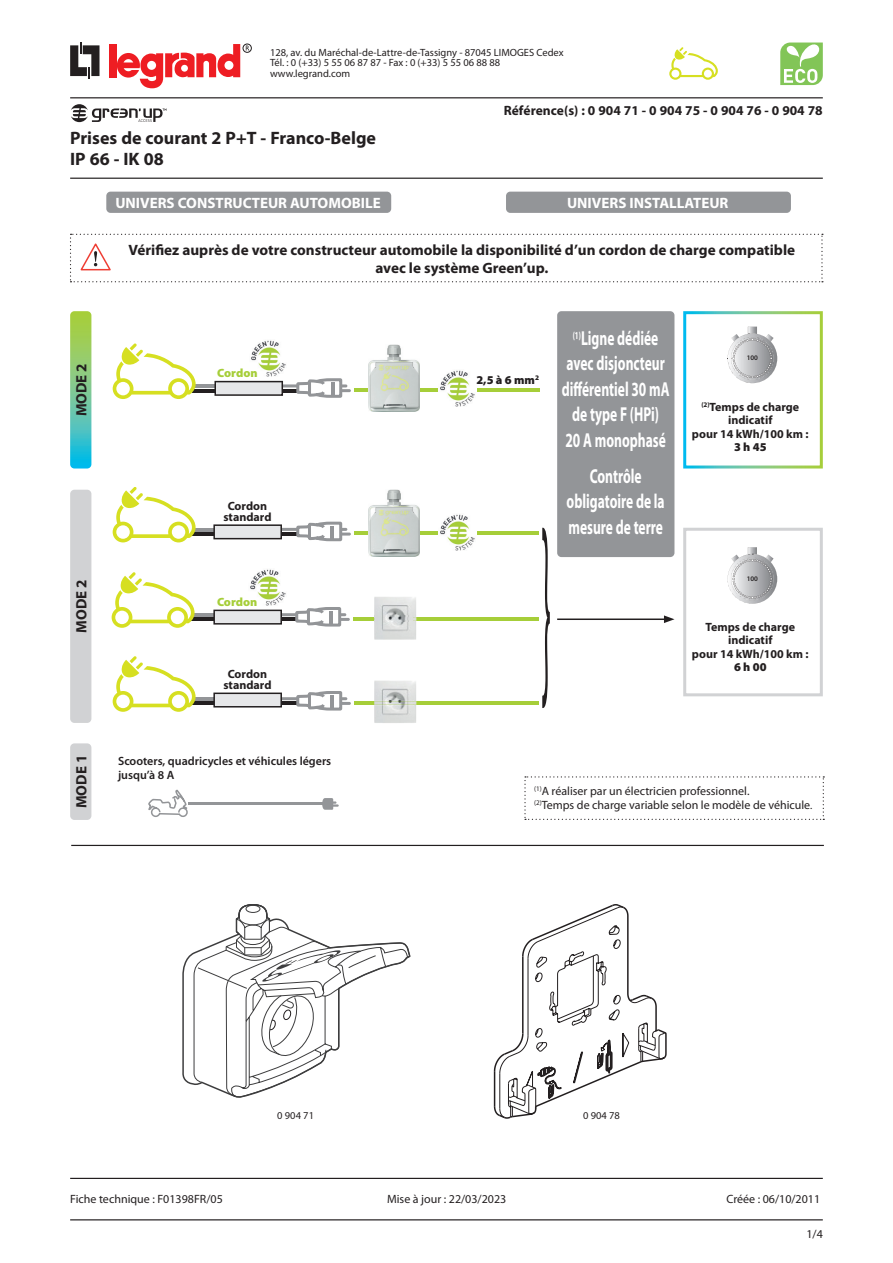
<style>
.page{position:relative;width:893px;height:1263px;background:#fff}
.page>*{position:absolute;margin:0;border:0;box-sizing:border-box;transform-origin:0 0}
.t1{font:700 20.25px/25.5px "Myriad Pro";color:#fff;text-align:center;scale:.67 1}
.t2{font:700 18px/21.6px "Myriad Pro";color:#231f20}
.t3{font:700 15px/18px "Myriad Pro";color:#231f20;text-align:center}
.t4{font:700 15px "Myriad Pro";color:#fff}
.t5{font:700 13.5px "Myriad Pro";color:#231f20}
.t6{font:12px/14.4px "Myriad Pro";color:#231f20}
.t7{font:700 12px/13.5px "Myriad Pro";color:#231f20;text-align:center}
.t8{font:600 12px/14.4px "Myriad Pro";color:#231f20}
.t9{font:900 12px "Myriad Pro";color:#231f20}
.t10{font:900 12px "Myriad Pro";color:#a6ce39}
.t11{font:10.5px/10.5px "Myriad Pro";color:#231f20}
.t12{font:600 7.05px "Myriad Pro";color:#231f20}
.s1{font-size:10.5px}
</style>
<div class="page">
<svg style="left:70px;top:43px;width:30px;height:36px"></svg>
<div style="left:243px;top:44px;width:9px;height:9px;border:1px solid #231f20;border-radius:50%"></div>
<svg style="left:246px;top:46px;width:3px;height:5px"></svg>
<div style="left:109px;top:44px;width:7px;height:33px;background:#ee1d23"></div>
<svg style="left:117px;top:44px;width:123px;height:44px"></svg>
<hr style="left:70px;top:97px;width:753px;height:1px;background:#231f20">
<hr style="left:70px;top:178px;width:753px;height:1px;background:#231f20">
<hr style="left:70px;top:1219px;width:753px;height:1px;background:#231f20">
<hr style="left:70px;top:1178px;width:753px;height:1px;background:#231f20">
<svg style="left:71px;top:104px;width:95px;height:18px"></svg>
<svg style="left:780px;top:43px;width:43px;height:42px"></svg>
<svg style="left:669px;top:47px;width:49px;height:33px"></svg>
<svg style="left:182px;top:904px;width:228px;height:194px"></svg>
<svg style="left:494px;top:904px;width:173px;height:215px"></svg>
<hr style="left:192px;top:385px;width:46px;height:3px;background:#939598">
<hr style="left:192px;top:389px;width:46px;height:3px;background:#231f20">
<svg style="left:728px;top:327px;width:49px;height:56px"></svg>
<svg style="left:113px;top:343px;width:83px;height:56px"></svg>
<hr style="left:354px;top:388px;width:185px;height:3px;background:#a6ce39">
<img style="left:438px;top:370px;width:38px;height:37px">
<img style="left:368px;top:344px;width:51px;height:67px">
<svg style="left:214px;top:378px;width:137px;height:20px"></svg>
<img style="left:251px;top:340px;width:35px;height:37px">
<div style="left:106px;top:192px;width:285px;height:21px;background:#939598;border-radius:4px"></div>
<svg style="left:70px;top:311px;width:21px;height:157px"></svg>
<div style="left:70px;top:743px;width:21px;height:77px;background:#d1d2d4;border-radius:4px"></div>
<div style="left:506px;top:192px;width:285px;height:21px;background:#939598;border-radius:4px"></div>
<div style="left:557px;top:311px;width:117px;height:246px;background:#939598;border-radius:4px"></div>
<svg style="left:524px;top:776px;width:300px;height:44px"></svg>
<div style="left:70px;top:490px;width:21px;height:233px;background:#d1d2d4;border-radius:4px"></div>
<hr style="left:71px;top:845px;width:753px;height:1px;background:#231f20">
<svg style="left:70px;top:234px;width:753px;height:48px"></svg>
<svg style="left:322px;top:798px;width:17px;height:12px"></svg>
<svg style="left:148px;top:790px;width:40px;height:27px"></svg>
<hr style="left:189px;top:803px;width:135px;height:2px;background:#939598">
<svg style="left:728px;top:547px;width:49px;height:57px"></svg>
<hr style="left:192px;top:697px;width:46px;height:3px;background:#939598">
<hr style="left:192px;top:702px;width:46px;height:3px;background:#231f20">
<svg style="left:113px;top:656px;width:83px;height:56px"></svg>
<hr style="left:192px;top:528px;width:46px;height:3px;background:#939598">
<hr style="left:192px;top:532px;width:46px;height:3px;background:#231f20">
<svg style="left:113px;top:487px;width:83px;height:55px"></svg>
<hr style="left:354px;top:532px;width:184px;height:3px;background:#a6ce39">
<img style="left:438px;top:514px;width:38px;height:37px">
<img style="left:368px;top:489px;width:51px;height:67px">
<hr style="left:354px;top:701px;width:185px;height:3px;background:#a6ce39">
<img style="left:374px;top:680px;width:42px;height:43px">
<img style="left:374px;top:700px;width:39px;height:6px">
<img style="left:374px;top:701px;width:42px;height:3px">
<hr style="left:191px;top:613px;width:46px;height:3px;background:#939598">
<hr style="left:191px;top:618px;width:46px;height:3px;background:#231f20">
<svg style="left:112px;top:572px;width:83px;height:56px"></svg>
<hr style="left:353px;top:617px;width:185px;height:3px;background:#a6ce39">
<svg style="left:213px;top:607px;width:137px;height:19px"></svg>
<img style="left:250px;top:569px;width:36px;height:37px">
<img style="left:374px;top:597px;width:42px;height:43px">
<img style="left:374px;top:620px;width:39px;height:2px">
<img style="left:374px;top:616px;width:39px;height:1px">
<svg style="left:213px;top:522px;width:138px;height:19px"></svg>
<svg style="left:213px;top:691px;width:138px;height:19px"></svg>
<div style="left:683px;top:311px;width:140px;height:157px;border:3px solid #fff"></div>
<div style="left:683px;top:528px;width:140px;height:168px;border:3px solid #d1d2d4"></div>
<svg style="left:542px;top:528px;width:8px;height:180px"></svg>
<hr style="left:557px;top:618px;width:109px;height:2px;background:#231f20">
<svg style="left:664px;top:615px;width:10px;height:8px"></svg>
<p class="t11" style="left:270px;top:47px;width:295px">128, av. du Maréchal-de-Lattre-de-Tassigny - 87045 LIMOGES Cedex<br>Tél. : 0 (+33) 5 55 06 87 87 - Fax : 0 (+33) 5 55 06 88 88 www.legrand.com</p>
<h2 class="t2" style="left:70px;top:126px;width:307px">Prises de courant 2 P+T - Franco-Belge<br>IP 66 - IK 08</h2>
<p class="t4" style="left:115px;top:193px;width:267px">UNIVERS CONSTRUCTEUR AUTOMOBILE</p>
<p class="t5" style="left:504px;top:102px;width:320px">Référence(s) : 0 904 71 - 0 904 75 - 0 904 76 - 0 904 78</p>
<p class="t4" style="left:567px;top:193px;width:163px">UNIVERS INSTALLATEUR</p>
<p class="t3" style="left:72px;top:416px;width:55px;rotate:-90deg">MODE 2</p>
<p class="t3" style="left:72px;top:633px;width:55px;rotate:-90deg">MODE 2</p>
<p class="t3" style="left:72px;top:808px;width:55px;rotate:-90deg">MODE 1</p>
<p class="t3" style="left:128px;top:240px;width:668px">Vérifiez auprès de votre constructeur automobile la disponibilité d’un cordon de charge compatible avec le système Green’up.</p>
<p class="t10" style="left:217px;top:365px;width:42px">Cordon</p>
<p class="t7" style="left:223px;top:501px;width:50px;line-height:10.5px">Cordon standard</p>
<p class="t10" style="left:217px;top:594px;width:42px">Cordon</p>
<p class="t7" style="left:223px;top:669px;width:50px;line-height:10.5px">Cordon standard</p>
<p class="t8" style="left:118px;top:753px;width:215px">Scooters, quadricycles et véhicules légers jusqu’à 8 A</p>
<p class="t9" style="left:476px;top:372px;width:64px">2,5 à 6 mm<sup>2</sup></p>
<h1 class="t1" style="left:562px;top:324px;width:163px"><sup>(1)</sup>Ligne dédiée avec disjoncteur différentiel 30 mA de type F (HPi)<br>20 A monophasé</h1>
<h1 class="t1" style="left:567px;top:462px;width:148px">Contrôle obligatoire de la mesure de terre</h1>
<p class="t12" style="left:747px;top:353px;width:13px">100</p>
<p class="t7" style="left:692px;top:400px;width:118px"><sup>(2)</sup>Temps de charge indicatif<br>pour 14 kWh/100 km :</p>
<p class="t9" style="left:734px;top:439px;width:34px">3 h 45</p>
<p class="t12" style="left:747px;top:574px;width:13px">100</p>
<p class="t7" style="left:692px;top:620px;width:118px">Temps de charge indicatif<br>pour 14 kWh/100 km :</p>
<p class="t9" style="left:734px;top:659px;width:34px">6 h 00</p>
<p class="t6" style="left:534px;top:784px;width:280px"><sup>(1)</sup>A réaliser par un électricien professionnel.<br><sup>(2)</sup>Temps de charge variable selon le modèle de véhicule<span class="s1">.</span></p>
<p class="t11" style="left:277px;top:1110px;width:38px">0 904 71</p>
<p class="t11" style="left:583px;top:1110px;width:38px">0 904 78</p>
<p class="t6" style="left:70px;top:1192px;width:154px">Fiche technique : F01398FR/05</p>
<p class="t6" style="left:387px;top:1192px;width:121px">Mise à jour : 22/03/2023</p>
<p class="t6" style="left:726px;top:1192px;width:95px">Créée : 06/10/2011</p>
<p class="t6" style="left:806px;top:1226px;width:18px">1/4</p>
</div>
